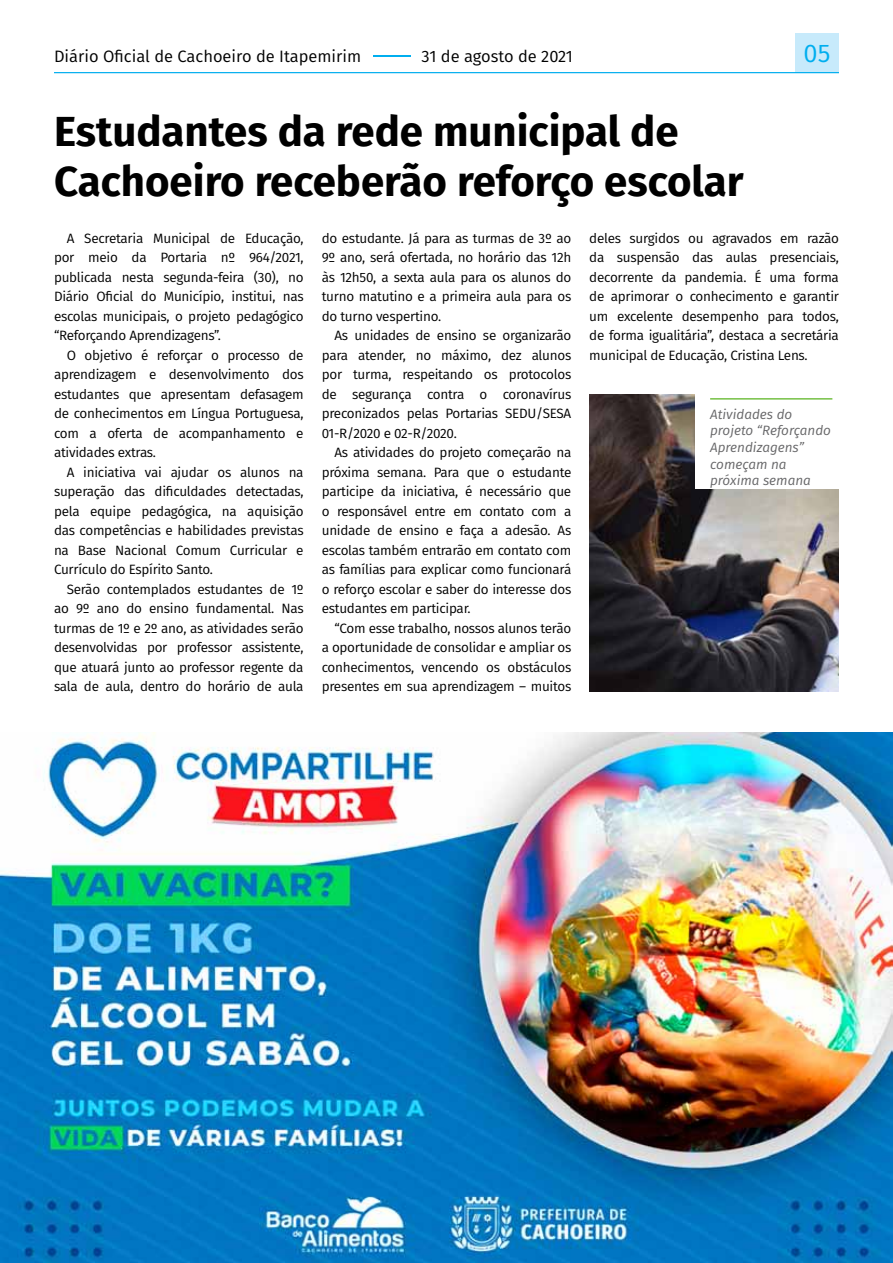
<style>
.page{position:relative;width:893px;height:1263px;background:#fff}
.page>*{position:absolute;margin:0;border:0;box-sizing:border-box;transform-origin:0 0}
.t1{font:700 42px/50.4px "Fira Sans";color:#000}
.t2{font:25.5px "Fira Sans";color:#00aeef}
.t3{font:16.5px "Fira Sans";color:#000}
.t4{font:13.5px/19.5px "Fira Sans";letter-spacing:-.02em;color:#000;text-align:justify}
.t5{font:italic 13.5px/16.6px "Fira Sans";color:#666668}
.s1{color:#00aeef}
</style>
<div class="page">
<div style="left:795px;top:33px;width:44px;height:40px;background:#c7eafb"></div>
<hr style="left:54px;top:72px;width:785px;height:1px;background:#00aeef">
<img style="left:589px;top:394px;width:250px;height:297px">
<img style="left:0;top:732px;width:893px;height:531px">
<div style="left:695px;top:385px;width:150px;height:104px;background:#fff"></div>
<hr style="left:710px;top:398px;width:122px;height:2px;background:#75c044">
<p class="t3" style="left:54px;top:43px;width:521px">Diário Oficial de Cachoeiro de Itapemirim <span class="s1">–</span>31 de agosto de 2021</p>
<h2 class="t2" style="left:804px;top:34px;width:28px">05</h2>
<h1 class="t1" style="left:54px;top:103px;width:691px">Estudantes da rede municipal de<br>Cachoeiro receberão reforço escolar</h1>
<p class="t4" style="left:54px;top:228px;width:251px;text-indent:13px">A Secretaria Municipal de Educação, por meio da Portaria nº 964/2021, publicada nesta segunda-feira (30), no Diário Oficial do Município, institui, nas escolas municipais, o projeto pedagógico “Reforçando Aprendizagens”.</p>
<p class="t4" style="left:54px;top:345px;width:251px;text-indent:13px">O objetivo é reforçar o processo de aprendizagem e desenvolvimento dos estudantes que apresentam defasagem de conhecimentos em Língua Portuguesa, com a oferta de acompanhamento e atividades extras.</p>
<p class="t4" style="left:54px;top:462px;width:251px;text-indent:13px">A iniciativa vai ajudar os alunos na superação das dificuldades detectadas, pela equipe pedagógica, na aquisição das competências e habilidades previstas na Base Nacional Comum Curricular e Currículo do Espírito Santo.</p>
<p class="t4" style="left:54px;top:579px;width:251px;text-indent:13px">Serão contemplados estudantes de 1º ao 9º ano do ensino fundamental. Nas turmas de 1º e 2º ano, as atividades serão desenvolvidas por professor assistente, que atuará junto ao professor regente da sala de aula, dentro do horário de aula</p>
<p class="t4" style="left:322px;top:228px;width:251px">do estudante. Já para as turmas de 3º ao 9º ano, será ofertada, no horário das 12h às 12h50, a sexta aula para os alunos do turno matutino e a primeira aula para os do turno vespertino.</p>
<p class="t4" style="left:322px;top:325px;width:251px;text-indent:13px">As unidades de ensino se organizarão para atender, no máximo, dez alunos por turma, respeitando os protocolos de segurança contra o coronavírus preconizados pelas Portarias SEDU/SESA 01-R/2020 e 02-R/2020.</p>
<p class="t4" style="left:322px;top:442px;width:251px;text-indent:13px">As atividades do projeto começarão na próxima semana. Para que o estudante participe da iniciativa, é necessário que o responsável entre em contato com a unidade de ensino e faça a adesão. As escolas também entrarão em contato com as famílias para explicar como funcionará o reforço escolar e saber do interesse dos estudantes em participar.</p>
<p class="t4" style="left:322px;top:618px;width:251px;text-indent:13px">“Com esse trabalho, nossos alunos terão a oportunidade de consolidar e ampliar os conhecimentos, vencendo os obstáculos presentes em sua aprendizagem – muitos</p>
<p class="t4" style="left:589px;top:228px;width:251px">deles surgidos ou agravados em razão da suspensão das aulas presenciais, decorrente da pandemia. É uma forma de aprimorar o conhecimento e garantir um excelente desempenho para todos, de forma igualitária”, destaca a secretária municipal de Educação, Cristina Lens.</p>
<p class="t5" style="left:710px;top:405px;width:122px">Atividades do projeto “Reforçando<br>Aprendizagens” começam na próxima semana</p>
</div>
